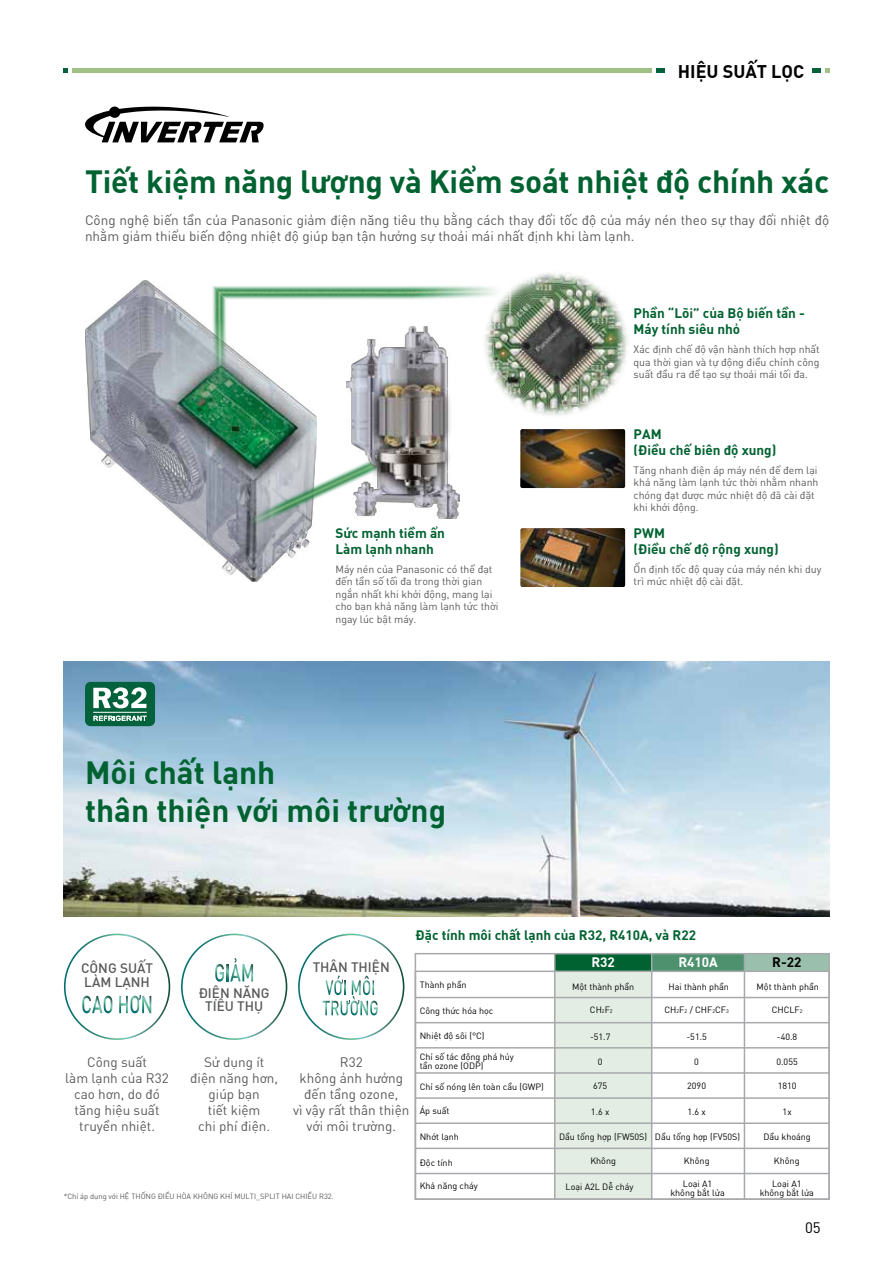
<style>
.page{position:relative;width:893px;height:1263px;background:#fff}
.page>*{position:absolute;margin:0;border:0;box-sizing:border-box;transform-origin:0 0}
.t1{font:700 31.5px/37.8px "GMVDIN Pro";letter-spacing:-.005em;color:#006231}
.t2{font:700 18px "GMVDIN Pro";color:#000}
.t3{font:15px "DIN Pro";color:#000}
.t4{font:13.5px/16.2px "GMVDIN Pro";color:#58595b;text-align:center}
.t5{font:700 13.5px/16.2px "GMVDIN Pro";color:#006231}
.t6{font:500 13.5px/13.5px "GMVDIN Pro";color:#58595b}
.t7{font:700 13.5px "GMVDIN Pro";color:#fff}
.t8{font:700 13.5px "GMVDIN Pro";color:#000}
.t9{font:10.5px/12.6px "GMVDIN Pro";color:#58595b}
.t10{font:9px/9px "GMVDIN Pro";color:#000;text-align:center}
.t11{font:7.5px "GMVDIN Pro";color:#58595b}
.s1{font-size:5.25px}
</style>
<div class="page">
<div style="left:555px;top:971px;width:97px;height:228px;background:#e3ede3"></div>
<img style="left:64px;top:661px;width:765px;height:255px">
<div style="left:85px;top:682px;width:70px;height:44px;background:#03623b;border-radius:6px"></div>
<svg style="left:93px;top:687px;width:54px;height:21px"></svg>
<hr style="left:93px;top:712px;width:54px;height:1px;background:#fff">
<svg style="left:94px;top:716px;width:53px;height:5px"></svg>
<svg style="left:85px;top:106px;width:179px;height:36px"></svg>
<img style="left:520px;top:429px;width:105px;height:59px">
<img style="left:520px;top:528px;width:105px;height:59px">
<img style="left:485px;top:273px;width:143px;height:143px">
<img style="left:85px;top:281px;width:232px;height:300px">
<svg style="left:64px;top:934px;width:106px;height:106px"></svg>
<div style="left:555px;top:954px;width:97px;height:17px;background:#006231"></div>
<div style="left:652px;top:954px;width:92px;height:17px;background:#4d916f"></div>
<div style="left:744px;top:954px;width:85px;height:17px;background:#9ac0ad"></div>
<div style="left:415px;top:953px;width:415px;height:247px;border:2px solid #a7a9ac"></div>
<hr style="left:415px;top:997px;width:414px;height:1px;background:#a7a9ac">
<hr style="left:415px;top:1022px;width:414px;height:1px;background:#a7a9ac">
<hr style="left:415px;top:1047px;width:414px;height:1px;background:#a7a9ac">
<hr style="left:415px;top:1072px;width:414px;height:2px;background:#a7a9ac">
<hr style="left:415px;top:1097px;width:414px;height:2px;background:#a7a9ac">
<hr style="left:415px;top:1122px;width:414px;height:2px;background:#a7a9ac">
<hr style="left:415px;top:1147px;width:414px;height:2px;background:#a7a9ac">
<hr style="left:415px;top:1173px;width:414px;height:1px;background:#a7a9ac">
<hr style="left:554px;top:954px;width:1px;height:245px;background:#a7a9ac">
<hr style="left:744px;top:954px;width:1px;height:245px;background:#a7a9ac">
<hr style="left:651px;top:954px;width:1px;height:245px;background:#a7a9ac">
<img style="left:244px;top:444px;width:103px;height:87px">
<img style="left:227px;top:285px;width:276px;height:16px">
<img style="left:211px;top:285px;width:16px;height:104px">
<img style="left:347px;top:327px;width:112px;height:191px">
<svg style="left:181px;top:934px;width:106px;height:106px"></svg>
<svg style="left:298px;top:934px;width:106px;height:106px"></svg>
<svg style="left:812px;top:68px;width:17px;height:4px"></svg>
<svg style="left:656px;top:68px;width:9px;height:4px"></svg>
<hr style="left:72px;top:68px;width:580px;height:4px;background:#a1c085">
<svg style="left:64px;top:68px;width:4px;height:4px"></svg>
<h2 class="t2" style="left:678px;top:57px;width:128px">HIỆU SUẤT LỌC</h2>
<h1 class="t1" style="left:85px;top:160px;width:746px">Tiết kiệm năng lượng và Kiểm soát nhiệt độ chính xác</h1>
<p class="t4" style="left:85px;top:211px;width:746px;text-align:left">Công nghệ biến tần của Panasonic giảm điện năng tiêu thụ bằng cách thay đổi tốc độ của máy nén theo sự thay đổi nhiệt độ nhằm giảm thiểu biến động nhiệt độ giúp bạn tận hưởng sự thoải mái nhất định khi làm lạnh.</p>
<p class="t5" style="left:634px;top:304px;width:173px">Phần “Lõi” của Bộ biến tần -<br>Máy tính siêu nhỏ</p>
<p class="t9" style="left:634px;top:342px;width:188px;text-align:justify">Xác định chế độ vận hành thích hợp nhất qua thời gian và tự động điều chỉnh công suất đầu ra để tạo sự thoải mái tối đa.</p>
<p class="t5" style="left:335px;top:524px;width:111px">Sức mạnh tiềm ẩn<br>Làm lạnh nhanh</p>
<p class="t9" style="left:335px;top:562px;width:164px">Máy nén của Panasonic có thể đạt đến tần số tối đa trong thời gian ngắn nhất khi khởi động, mang lại cho bạn khả năng làm lạnh tức thời ngay lúc bật máy.</p>
<h1 class="t1" style="left:85px;top:752px;width:363px">Môi chất lạnh<br>thân thiện với môi trường</h1>
<p class="t5" style="left:634px;top:425px;width:144px">PAM<br>(Điều chế biên độ xung)</p>
<p class="t9" style="left:634px;top:463px;width:186px">Tăng nhanh điện áp máy nén để đem lại khả năng làm lạnh tức thời nhằm nhanh chóng đạt được mức nhiệt độ đã cài đặt khi khởi động.</p>
<p class="t5" style="left:634px;top:524px;width:147px">PWM<br>(Điều chế độ rộng xung)</p>
<p class="t9" style="left:634px;top:562px;width:189px">Ổn định tốc độ quay của máy nén khi duy trì mức nhiệt độ cài đặt.</p>
<p class="t6" style="left:81px;top:960px;width:74px">CÔNG SUẤT<br>LÀM LẠNH</p>
<p class="t6" style="left:199px;top:985px;width:73px;text-align:center">ĐIỆN NĂNG<br>TIÊU THỤ</p>
<p class="t6" style="left:313px;top:959px;width:79px">THÂN THIỆN</p>
<p class="t5" style="left:416px;top:926px;width:282px">Đặc tính môi chất lạnh của R32, R410A, và R22</p>
<p class="t10" style="left:420px;top:980px;width:48px">Thành phần</p>
<p class="t7" style="left:591px;top:952px;width:25px">R32</p>
<p class="t7" style="left:678px;top:952px;width:41px">R410A</p>
<p class="t8" style="left:772px;top:952px;width:31px">R-22</p>
<p class="t10" style="left:572px;top:981px;width:64px">Một thành phần</p>
<p class="t10" style="left:669px;top:981px;width:62px">Hai thành phần</p>
<p class="t10" style="left:757px;top:981px;width:64px">Một thành phần</p>
<p class="t10" style="left:420px;top:1005px;width:75px">Công thức hóa học</p>
<p class="t10" style="left:590px;top:1005px;width:24px">CH<span class="s1">2</span>F<span class="s1">2</span></p>
<p class="t10" style="left:664px;top:1005px;width:66px">CH<span class="s1">2</span>F<span class="s1">2</span> / CHF<span class="s1">2</span>CF<span class="s1">3</span></p>
<p class="t10" style="left:772px;top:1005px;width:32px">CHCLF<span class="s1">2</span></p>
<p class="t4" style="left:65px;top:1053px;width:105px">Công suất<br>làm lạnh của R32 cao hơn, do đó tăng hiệu suất truyền nhiệt.</p>
<p class="t4" style="left:190px;top:1053px;width:89px">Sử dụng ít điện năng hơn, giúp bạn<br>tiết kiệm<br>chi phí điện.</p>
<p class="t4" style="left:293px;top:1053px;width:118px">R32<br>không ảnh hưởng đến tầng ozone,<br>vì vậy rất thân thiện với môi trường.</p>
<p class="t11" style="left:64px;top:1191px;width:272px">*Chỉ áp dụng với HỆ THỐNG ĐIỀU HÒA KHÔNG KHÍ MULTI_SPLIT HAI CHIỀU R32.</p>
<p class="t10" style="left:420px;top:1031px;width:66px">Nhiệt độ sôi (°C)</p>
<p class="t10" style="left:420px;top:1051px;width:96px;text-align:left">Chỉ số tác động phá hủy tần ozone (ODP)</p>
<p class="t10" style="left:420px;top:1081px;width:126px">Chỉ số nóng lên toàn cầu (GWP)</p>
<p class="t10" style="left:420px;top:1106px;width:31px">Áp suất</p>
<p class="t10" style="left:420px;top:1132px;width:41px">Nhớt lạnh</p>
<p class="t10" style="left:420px;top:1158px;width:35px">Độc tính</p>
<p class="t10" style="left:420px;top:1181px;width:60px">Khả năng cháy</p>
<p class="t10" style="left:777px;top:1031px;width:22px">-40.8</p>
<p class="t10" style="left:776px;top:1056px;width:23px">0.055</p>
<p class="t10" style="left:778px;top:1081px;width:20px">1810</p>
<p class="t10" style="left:783px;top:1106px;width:10px">1x</p>
<p class="t10" style="left:763px;top:1132px;width:49px">Dầu khoáng</p>
<p class="t10" style="left:590px;top:1031px;width:22px">-51.7</p>
<p class="t10" style="left:598px;top:1056px;width:6px">0</p>
<p class="t10" style="left:593px;top:1081px;width:16px">675</p>
<p class="t10" style="left:591px;top:1106px;width:20px">1.6 x</p>
<p class="t10" style="left:559px;top:1132px;width:90px">Dầu tổng hợp (FW50S)</p>
<p class="t10" style="left:590px;top:1155px;width:27px">Không</p>
<p class="t10" style="left:684px;top:1155px;width:27px">Không</p>
<p class="t10" style="left:774px;top:1155px;width:27px">Không</p>
<p class="t10" style="left:760px;top:1178px;width:56px">Loại A1 không bắt lửa</p>
<p class="t10" style="left:686px;top:1031px;width:22px">-51.5</p>
<p class="t10" style="left:694px;top:1056px;width:6px">0</p>
<p class="t10" style="left:687px;top:1081px;width:20px">2090</p>
<p class="t10" style="left:687px;top:1106px;width:20px">1.6 x</p>
<p class="t10" style="left:655px;top:1132px;width:87px">Dầu tổng hợp (FV50S)</p>
<p class="t10" style="left:670px;top:1178px;width:56px">Loại A1 không bắt lửa</p>
<p class="t10" style="left:565px;top:1181px;width:69px">Loại A2L Dễ cháy</p>
<h3 class="t3" style="left:805px;top:1216px;width:17px">05</h3>
</div>
